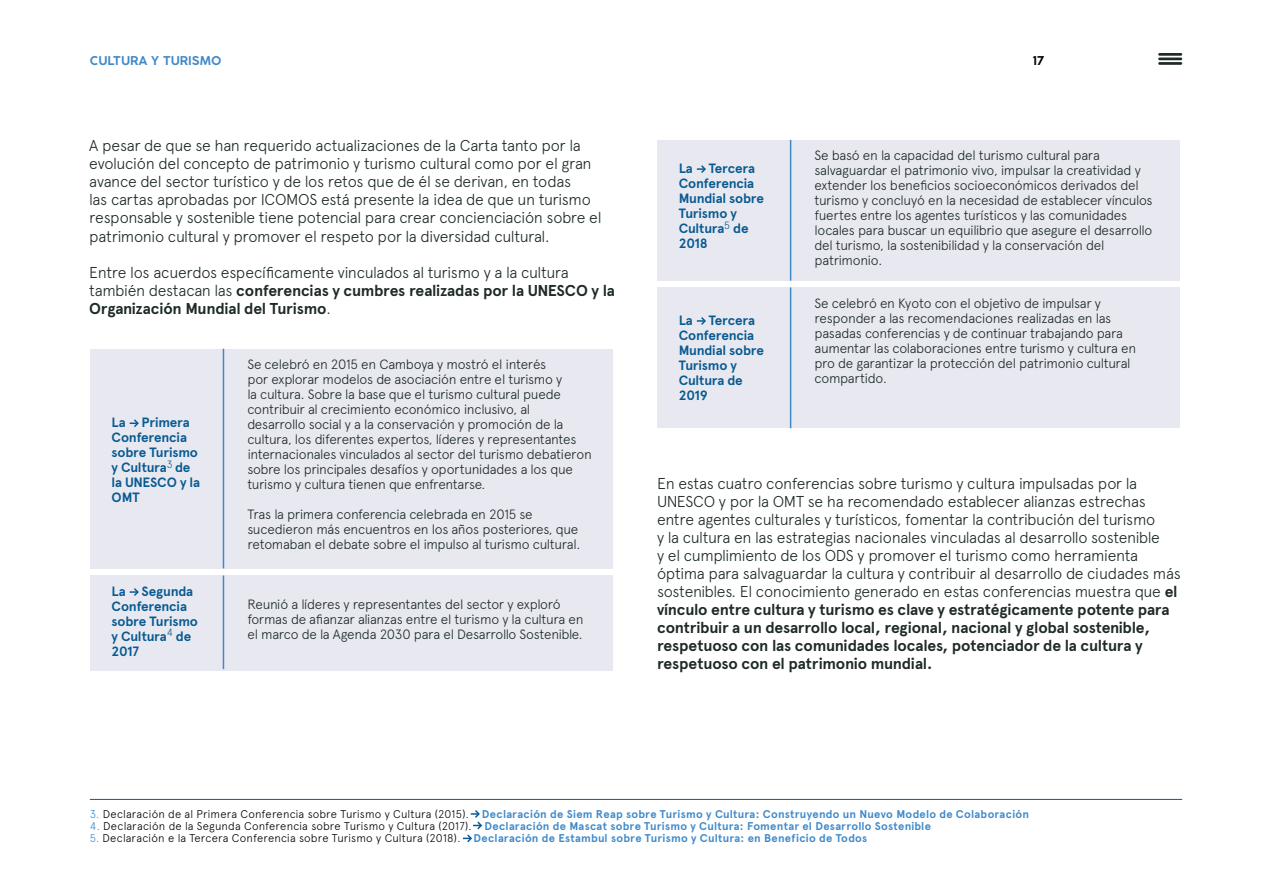
<style>
.page{position:relative;width:1263px;height:893px;background:#fff}
.page>*{position:absolute;margin:0;border:0;box-sizing:border-box;transform-origin:0 0}
.t1{font:300 15.75px/18px "Apercu";letter-spacing:-.025em;color:#1e2a28}
.t2{font:300 13.5px/15px "Apercu";letter-spacing:-.025em;color:#1e2a28}
.t3{font:700 13.5px/15px "Apercu";letter-spacing:-.015em;color:#085a92}
.t4{font:300 12px "Cocogoose Pro";color:#3e89ca}
.t5{font:300 12px "Cocogoose Pro";color:#000}
.t6{font:700 11.25px "Apercu";letter-spacing:.02em;color:#3e89ca}
.s1{font-weight:700}
.s2{font-weight:300}
.s3{font-weight:300;color:#000}
</style>
<div class="page">
<hr style="left:1158px;top:53px;width:24px;height:3px;background:#1e2a28">
<hr style="left:1158px;top:58px;width:24px;height:2px;background:#1e2a28">
<hr style="left:1158px;top:62px;width:24px;height:3px;background:#1e2a28">
<div style="left:90px;top:349px;width:523px;height:219px;background:#e8e9f0"></div>
<div style="left:90px;top:575px;width:523px;height:96px;background:#e8e9f0"></div>
<hr style="left:223px;top:349px;width:1px;height:219px;background:#3e89ca">
<hr style="left:223px;top:575px;width:1px;height:94px;background:#3e89ca">
<svg style="left:130px;top:419px;width:9px;height:8px"></svg>
<svg style="left:130px;top:588px;width:9px;height:8px"></svg>
<hr style="left:90px;top:799px;width:1092px;height:1px;background:#085a92">
<svg style="left:463px;top:810px;width:20px;height:33px"></svg>
<div style="left:657px;top:140px;width:523px;height:141px;background:#e8e9f0"></div>
<div style="left:657px;top:287px;width:523px;height:141px;background:#e8e9f0"></div>
<hr style="left:790px;top:140px;width:1px;height:141px;background:#3e89ca">
<hr style="left:790px;top:287px;width:1px;height:141px;background:#3e89ca">
<svg style="left:697px;top:165px;width:9px;height:8px"></svg>
<svg style="left:697px;top:317px;width:9px;height:8px"></svg>
<p class="t4" style="left:90px;top:53px;width:133px">CULTURA Y TURISMO</p>
<p class="t5" style="left:1033px;top:52px;width:13px">17</p>
<p class="t1" style="left:89px;top:137px;width:514px">A pesar de que se han requerido actualizaciones de la Carta tanto por la evolución del concepto de patrimonio y turismo cultural como por el gran avance del sector turístico y de los retos que de él se derivan, en todas<br>las cartas aprobadas por ICOMOS está presente la idea de que un turismo responsable y sostenible tiene potencial para crear concienciación sobre el patrimonio cultural y promover el respeto por la diversidad cultural.</p>
<p class="t1" style="left:89px;top:263px;width:527px">Entre los acuerdos específicamente vinculados al turismo y a la cultura también destacan las <span class="s1">conferencias y cumbres realizadas por la UNESCO y la<br>Organización Mundial del Turismo</span>.</p>
<p class="t3" style="left:112px;top:415px;width:90px">La Primera<br>Conferencia sobre Turismo y Cultura<sup>3</sup> de la UNESCO y la<br>OMT</p>
<p class="t3" style="left:112px;top:584px;width:88px">La Segunda<br>Conferencia sobre Turismo y Cultura<sup>4</sup> de<br>2017</p>
<p class="t2" style="left:247px;top:357px;width:346px">Se celebró en 2015 en Camboya y mostró el interés<br>por explorar modelos de asociación entre el turismo y<br>la cultura. Sobre la base que el turismo cultural puede contribuir al crecimiento económico inclusivo, al<br>desarrollo social y a la conservación y promoción de la cultura, los diferentes expertos, líderes y representantes internacionales vinculados al sector del turismo debatieron sobre los principales desafíos y oportunidades a los que turismo y cultura tienen que enfrentarse.</p>
<p class="t2" style="left:247px;top:507px;width:334px">Tras la primera conferencia celebrada en 2015 se sucedieron más encuentros en los años posteriores, que retomaban el debate sobre el impulso al turismo cultural.</p>
<p class="t2" style="left:247px;top:597px;width:338px">Reunió a líderes y representantes del sector y exploró formas de afianzar alianzas entre el turismo y la cultura en el marco de la Agenda 2030 para el Desarrollo Sostenible.</p>
<p class="t3" style="left:679px;top:161px;width:87px">La Tercera<br>Conferencia<br>Mundial sobre<br>Turismo y<br>Cultura<sup>5</sup> de<br>2018</p>
<p class="t3" style="left:679px;top:313px;width:87px">La Tercera<br>Conferencia<br>Mundial sobre<br>Turismo y<br>Cultura de<br>2019</p>
<p class="t2" style="left:814px;top:148px;width:340px">Se basó en la capacidad del turismo cultural para salvaguardar el patrimonio vivo, impulsar la creatividad y extender los beneficios socioeconómicos derivados del turismo y concluyó en la necesidad de establecer vínculos fuertes entre los agentes turísticos y las comunidades locales para buscar un equilibrio que asegure el desarrollo del turismo, la sostenibilidad y la conservación del patrimonio.</p>
<p class="t2" style="left:814px;top:296px;width:323px">Se celebró en Kyoto con el objetivo de impulsar y responder a las recomendaciones realizadas en las pasadas conferencias y de continuar trabajando para aumentar las colaboraciones entre turismo y cultura en pro de garantizar la protección del patrimonio cultural compartido.</p>
<p class="t1" style="left:657px;top:474px;width:525px">En estas cuatro conferencias sobre turismo y cultura impulsadas por la UNESCO y por la OMT se ha recomendado establecer alianzas estrechas entre agentes culturales y turísticos, fomentar la contribución del turismo<br>y la cultura en las estrategias nacionales vinculadas al desarrollo sostenible<br>y el cumplimiento de los ODS y promover el turismo como herramienta óptima para salvaguardar la cultura y contribuir al desarrollo de ciudades más sostenibles. El conocimiento generado en estas conferencias muestra que <span class="s1">el vínculo entre cultura y turismo es clave y estratégicamente potente para contribuir a un desarrollo local, regional, nacional y global sostenible, respetuoso con las comunidades locales, potenciador de la cultura y respetuoso con el patrimonio mundial.</span></p>
<p class="t6" style="left:90px;top:807px;width:941px"><span class="s2">3.</span> <span class="s3">Declaración de al Primera Conferencia sobre Turismo y Cultura (2015).</span> Declaración de Siem Reap sobre Turismo y Cultura: Construyendo un Nuevo Modelo de Colaboración</p>
<p class="t6" style="left:90px;top:819px;width:842px"><span class="s2">4.</span> <span class="s3">Declaración de la Segunda Conferencia sobre Turismo y Cultura (2017).</span> Declaración de Mascat sobre Turismo y Cultura: Fomentar el Desarrollo Sostenible</p>
<p class="t6" style="left:90px;top:831px;width:779px"><span class="s2">5.</span> <span class="s3">Declaración e la Tercera Conferencia sobre Turismo y Cultura (2018).</span> Declaración de Estambul sobre Turismo y Cultura: en Beneficio de Todos</p>
</div>
